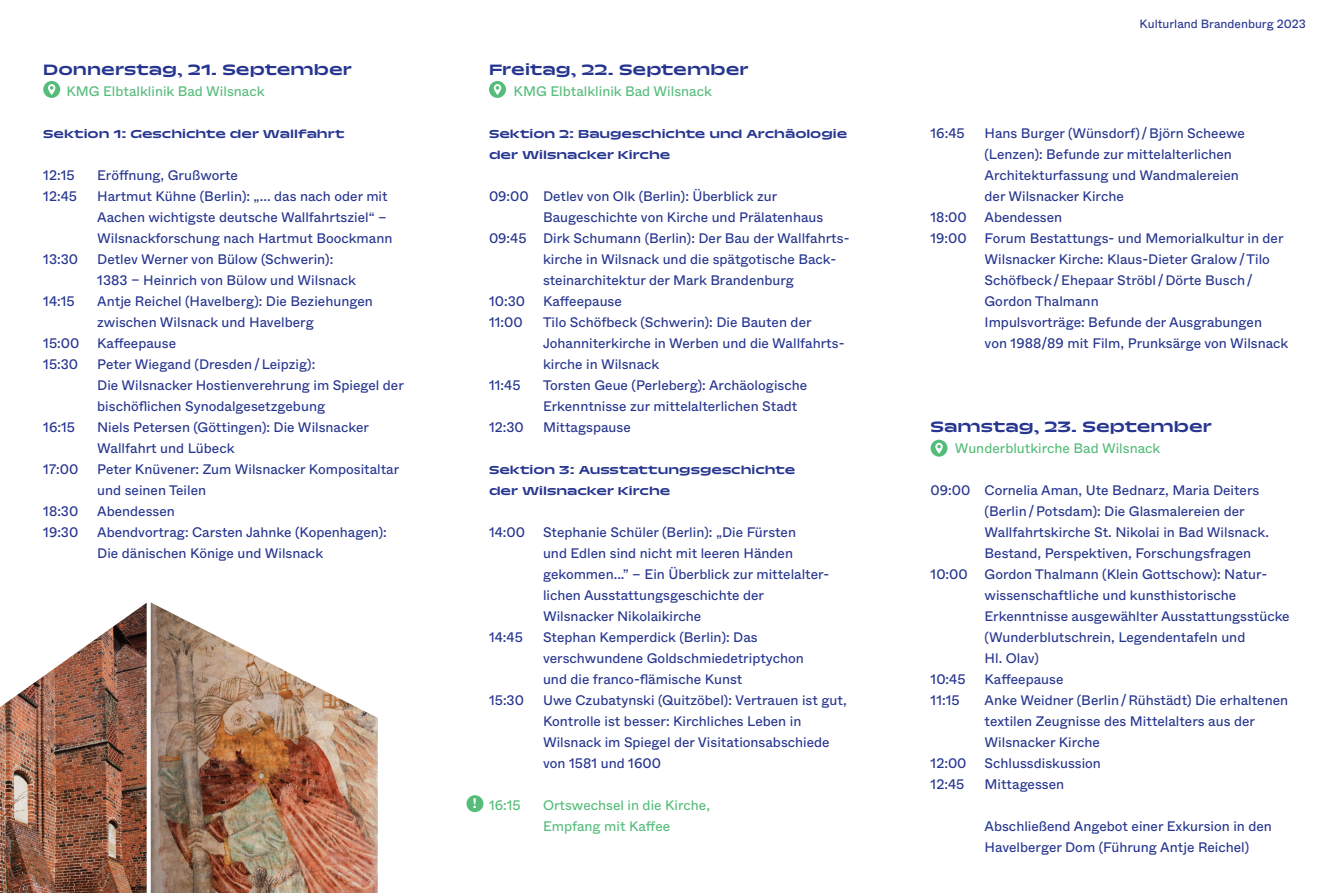
<style>
.page{position:relative;width:1331px;height:893px;background:#fff}
.page>*{position:absolute;margin:0;border:0;box-sizing:border-box;transform-origin:0 0}
.t1{font:18px "Trois Mille Medium 25";color:#26358f}
.t2{font:13.8px/21px "ABC Whyte";color:#26358f}
.t3{font:13.8px/21px "Trois Mille Medium 25";color:#26358f}
.t4{font:13.8px/21px "ABC Whyte";color:#55bc7a}
.t5{font:700 13.8px "ABC Whyte";color:#fff}
.t6{font:12px "ABC Whyte";color:#26358f}
</style>
<div class="page">
<img style="left:151px;top:602px;width:227px;height:291px">
<img style="left:0;top:603px;width:147px;height:290px">
<div style="left:43px;top:81px;width:17px;height:17px;background:#55bc7a;border-radius:50%"></div>
<svg style="left:48px;top:84px;width:7px;height:11px"></svg>
<div style="left:489px;top:81px;width:17px;height:17px;background:#55bc7a;border-radius:50%"></div>
<svg style="left:494px;top:84px;width:7px;height:11px"></svg>
<div style="left:466px;top:795px;width:17px;height:17px;background:#55bc7a;border-radius:50%"></div>
<div style="left:930px;top:440px;width:17px;height:17px;background:#55bc7a;border-radius:50%"></div>
<svg style="left:935px;top:443px;width:8px;height:10px"></svg>
<h1 class="t1" style="left:43px;top:61px;width:310px">Donnerstag, 21. September</h1>
<p class="t4" style="left:66px;top:81px;width:200px">KMG Elbtalklinik Bad Wilsnack</p>
<p class="t3" style="left:43px;top:124px;width:303px">Sektion 1: Geschichte der Wallfahrt</p>
<p class="t2" style="left:43px;top:165px;width:33px">12:15</p>
<p class="t2" style="left:97px;top:165px;width:142px">Eröffnung, Grußworte</p>
<p class="t2" style="left:43px;top:186px;width:35px">12:45</p>
<p class="t2" style="left:97px;top:186px;width:297px">Hartmut Kühne (Berlin): „... das nach oder mit<br>Aachen wichtigste deutsche Wallfahrtsziel“ –<br>Wilsnackforschung nach Hartmut Boockmann</p>
<p class="t2" style="left:43px;top:249px;width:36px">13:30</p>
<p class="t2" style="left:97px;top:249px;width:260px">Detlev Werner von Bülow (Schwerin):<br>1383 – Heinrich von Bülow und Wilsnack</p>
<p class="t2" style="left:43px;top:291px;width:33px">14:15</p>
<p class="t2" style="left:97px;top:291px;width:277px">Antje Reichel (Havelberg): Die Beziehungen zwischen Wilsnack und Havelberg</p>
<p class="t2" style="left:43px;top:333px;width:38px">15:00</p>
<p class="t2" style="left:97px;top:333px;width:80px">Kaffeepause</p>
<p class="t2" style="left:43px;top:354px;width:37px">15:30</p>
<p class="t2" style="left:97px;top:354px;width:308px">Peter Wiegand (Dresden / Leipzig):<br>Die Wilsnacker Hostienverehrung im Spiegel der bischöflichen Synodalgesetzgebung</p>
<p class="t2" style="left:43px;top:417px;width:33px">16:15</p>
<p class="t2" style="left:97px;top:417px;width:273px">Niels Petersen (Göttingen): Die Wilsnacker<br>Wallfahrt und Lübeck</p>
<p class="t2" style="left:43px;top:459px;width:37px">17:00</p>
<p class="t2" style="left:97px;top:459px;width:304px">Peter Knüvener: Zum Wilsnacker Kompositaltar und seinen Teilen</p>
<p class="t2" style="left:43px;top:501px;width:37px">18:30</p>
<p class="t2" style="left:97px;top:501px;width:79px">Abendessen</p>
<p class="t2" style="left:43px;top:522px;width:37px">19:30</p>
<p class="t2" style="left:97px;top:522px;width:291px">Abendvortrag: Carsten Jahnke (Kopenhagen):<br>Die dänischen Könige und Wilsnack</p>
<p class="t5" style="left:473px;top:794px;width:6px">!</p>
<h1 class="t1" style="left:489px;top:61px;width:261px">Freitag, 22. September</h1>
<p class="t4" style="left:514px;top:81px;width:200px">KMG Elbtalklinik Bad Wilsnack</p>
<p class="t3" style="left:489px;top:124px;width:360px">Sektion 2: Baugeschichte und Archäologie der Wilsnacker Kirche</p>
<p class="t2" style="left:489px;top:186px;width:290px">09:00 Detlev von Olk (Berlin): Überblick zur</p>
<p class="t2" style="left:543px;top:207px;width:282px">Baugeschichte von Kirche und Prälatenhaus</p>
<p class="t2" style="left:489px;top:228px;width:362px">09:45 Dirk Schumann (Berlin): Der Bau der Wallfahrts-</p>
<p class="t2" style="left:543px;top:249px;width:295px">kirche in Wilsnack und die spätgotische Back-</p>
<p class="t2" style="left:543px;top:270px;width:253px">steinarchitektur der Mark Brandenburg</p>
<p class="t2" style="left:489px;top:291px;width:38px">10:30</p>
<p class="t2" style="left:543px;top:291px;width:80px">Kaffeepause</p>
<p class="t2" style="left:489px;top:312px;width:35px">11:00</p>
<p class="t2" style="left:543px;top:312px;width:303px">Tilo Schöfbeck (Schwerin): Die Bauten der<br>Johanniterkirche in Werben und die Wallfahrts&shy;kirche in Wilsnack</p>
<p class="t2" style="left:489px;top:375px;width:33px">11:45</p>
<p class="t2" style="left:543px;top:375px;width:266px">Torsten Geue (Perleberg): Archäologische<br>Erkenntnisse zur mittelalterlichen Stadt</p>
<p class="t2" style="left:489px;top:417px;width:36px">12:30</p>
<p class="t2" style="left:543px;top:417px;width:89px">Mittagspause</p>
<p class="t3" style="left:489px;top:460px;width:308px">Sektion 3: Ausstattungsgeschichte der Wilsnacker Kirche</p>
<p class="t2" style="left:489px;top:522px;width:38px">14:00</p>
<p class="t2" style="left:543px;top:522px;width:288px">Stephanie Schüler (Berlin): „Die Fürsten<br>und Edlen sind nicht mit leeren Händen gekommen...” – Ein Überblick zur mittelalter&shy;lichen Ausstattungsgeschichte der Wilsnacker Nikolaikirche</p>
<p class="t2" style="left:489px;top:627px;width:35px">14:45</p>
<p class="t2" style="left:543px;top:627px;width:262px">Stephan Kemperdick (Berlin): Das verschwundene Goldschmiedetriptychon und die franco-flämische Kunst</p>
<p class="t2" style="left:489px;top:690px;width:37px">15:30</p>
<p class="t2" style="left:543px;top:690px;width:305px">Uwe Czubatynski (Quitzöbel): Vertrauen ist gut, Kontrolle ist besser: Kirchliches Leben in Wilsnack im Spiegel der Visitationsabschiede von 1581 und 1600</p>
<p class="t4" style="left:489px;top:795px;width:33px">16:15</p>
<p class="t4" style="left:543px;top:795px;width:169px">Ortswechsel in die Kirche,<br>Empfang mit Kaffee</p>
<p class="t6" style="left:1140px;top:16px;width:168px">Kulturland Brandenburg 2023</p>
<p class="t2" style="left:930px;top:123px;width:36px">16:45</p>
<p class="t2" style="left:984px;top:123px;width:262px">Hans Burger (Wünsdorf) / Björn Scheewe (Lenzen): Befunde zur mittelalterlichen Architekturfassung und Wandmalereien der Wilsnacker Kirche</p>
<p class="t2" style="left:930px;top:207px;width:38px">18:00</p>
<p class="t2" style="left:984px;top:207px;width:79px">Abendessen</p>
<p class="t2" style="left:930px;top:228px;width:38px">19:00</p>
<p class="t2" style="left:984px;top:228px;width:305px">Forum Bestattungs- und Memorialkultur in der Wilsnacker Kirche: Klaus-Dieter Gralow / Tilo Schöfbeck / Ehepaar Ströbl / Dörte Busch / Gordon Thalmann<br>Impulsvorträge: Befunde der Ausgrabungen<br>von 1988/89 mit Film, Prunksärge von Wilsnack</p>
<h1 class="t1" style="left:930px;top:418px;width:283px">Samstag, 23. September</h1>
<p class="t4" style="left:955px;top:438px;width:207px">Wunderblutkirche Bad Wilsnack</p>
<p class="t2" style="left:930px;top:480px;width:330px">09:00 Cornelia Aman, Ute Bednarz, Maria Deiters</p>
<p class="t2" style="left:984px;top:501px;width:262px">(Berlin / Potsdam): Die Glasmalereien der</p>
<p class="t2" style="left:984px;top:522px;width:286px">Wallfahrtskirche St. Nikolai in Bad Wilsnack.</p>
<p class="t2" style="left:984px;top:543px;width:268px">Bestand, Perspektiven, Forschungsfragen</p>
<p class="t2" style="left:930px;top:564px;width:338px">10:00 Gordon Thalmann (Klein Gottschow): Natur-</p>
<p class="t2" style="left:984px;top:585px;width:253px">wissenschaftliche und kunsthistorische</p>
<p class="t2" style="left:984px;top:606px;width:307px">Erkenntnisse ausgewählter Ausstattungsstücke</p>
<p class="t2" style="left:984px;top:627px;width:262px">(Wunderblutschrein, Legendentafeln und</p>
<p class="t2" style="left:984px;top:648px;width:56px">Hl. Olav)</p>
<p class="t2" style="left:930px;top:669px;width:37px">10:45</p>
<p class="t2" style="left:984px;top:669px;width:80px">Kaffeepause</p>
<p class="t2" style="left:930px;top:690px;width:31px">11:15</p>
<p class="t2" style="left:984px;top:690px;width:305px">Anke Weidner (Berlin / Rühstädt) Die erhaltenen textilen Zeugnisse des Mittelalters aus der<br>Wilsnacker Kirche</p>
<p class="t2" style="left:930px;top:753px;width:38px">12:00</p>
<p class="t2" style="left:984px;top:753px;width:118px">Schlussdiskussion</p>
<p class="t2" style="left:930px;top:774px;width:35px">12:45</p>
<p class="t2" style="left:984px;top:774px;width:81px">Mittagessen</p>
<p class="t2" style="left:984px;top:816px;width:289px">Abschließend Angebot einer Exkursion in den<br>Havelberger Dom (Führung Antje Reichel)</p>
</div>
